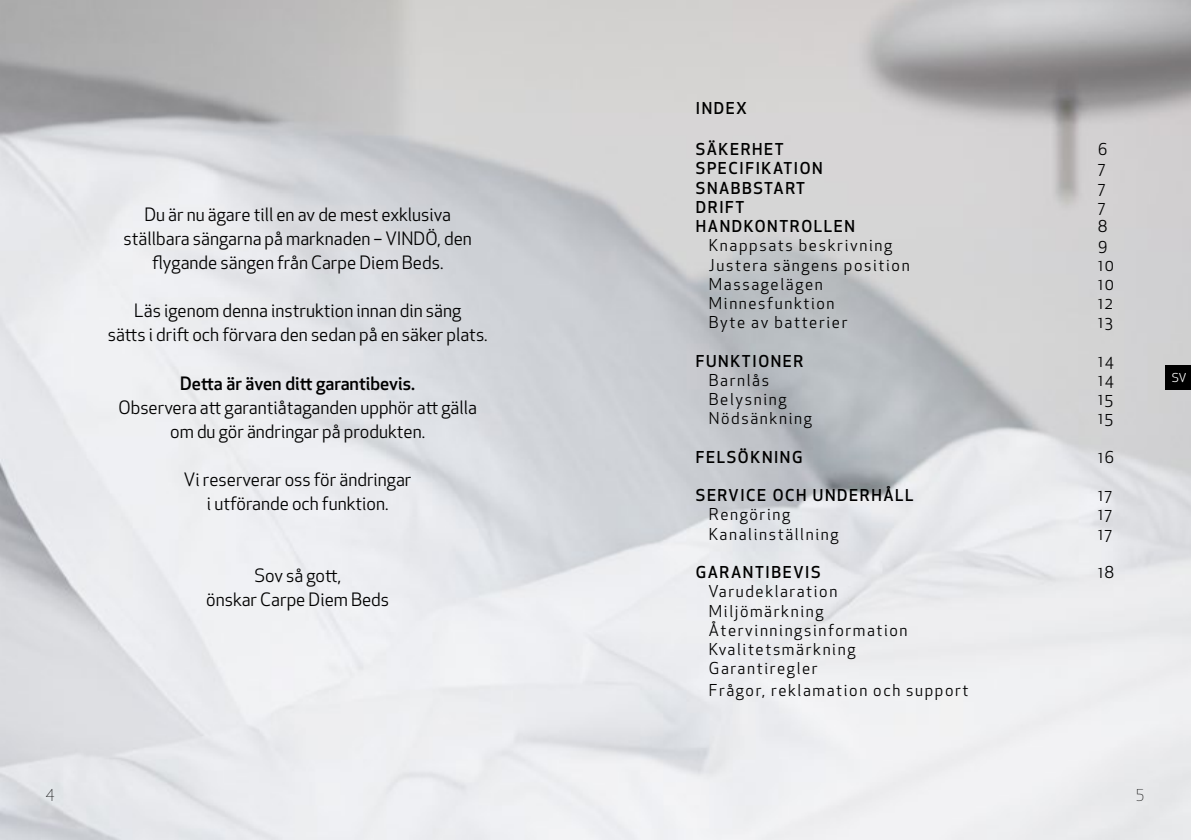
<style>
.page{position:relative;width:1191px;height:840px;background:#fff}
.page>*{position:absolute;margin:0;border:0;box-sizing:border-box;transform-origin:0 0}
.t1{font:18px/24px "Apex New";color:#000;text-align:center}
.t2{font:500 18px "Apex New";color:#000}
.t3{font:16px/19.2px "Apex New";letter-spacing:.1em;color:#000}
.t4{font:500 16px "Apex New";letter-spacing:.1em;color:#000}
.t5{font:300 16px "Apex New";color:#000}
.t6{font:12px "Apex New";color:#fff}
</style>
<div class="page">
<img style="left:0;top:0;width:1191px;height:839px">
<div style="left:1168px;top:365px;width:23px;height:25px;background:#000"></div>
<p class="t1" style="left:124px;top:203px;width:350px">Du är nu ägare till en av de mest exklusiva ställbara sängarna på marknaden – VINDÖ, den flygande sängen från Carpe Diem Beds.</p>
<p class="t1" style="left:108px;top:299px;width:381px">Läs igenom denna instruktion innan din säng<br>sätts i drift och förvara den sedan på en säker plats.</p>
<p class="t2" style="left:180px;top:371px;width:236px">Detta är även ditt garantibevis.</p>
<p class="t1" style="left:118px;top:395px;width:360px">Observera att garantiåtaganden upphör att gälla om du gör ändringar på produkten.</p>
<p class="t1" style="left:184px;top:467px;width:229px">Vi reserverar oss för ändringar i utförande och funktion.</p>
<p class="t1" style="left:206px;top:563px;width:184px">Sov så gott,<br>önskar Carpe Diem Beds</p>
<p class="t4" style="left:696px;top:98px;width:53px">INDEX</p>
<p class="t4" style="left:696px;top:139px;width:89px">SÄKERHET</p>
<p class="t3" style="left:1098px;top:140px;width:11px">6</p>
<p class="t4" style="left:696px;top:158px;width:128px">SPECIFIKATION</p>
<p class="t3" style="left:1098px;top:159px;width:8px">7</p>
<p class="t4" style="left:696px;top:177px;width:111px">SNABBSTART</p>
<p class="t3" style="left:1098px;top:178px;width:8px">7</p>
<p class="t4" style="left:696px;top:196px;width:50px">DRIFT</p>
<p class="t3" style="left:1098px;top:197px;width:8px">7</p>
<p class="t4" style="left:696px;top:215px;width:161px">HANDKONTROLLEN</p>
<p class="t3" style="left:1098px;top:216px;width:11px">8</p>
<p class="t3" style="left:709px;top:236px;width:185px">Knappsats beskrivning</p>
<p class="t3" style="left:1098px;top:236px;width:11px">9</p>
<p class="t3" style="left:709px;top:255px;width:202px">Justera sängens position</p>
<p class="t3" style="left:1098px;top:255px;width:18px">10</p>
<p class="t3" style="left:709px;top:274px;width:115px">Massagelägen</p>
<p class="t3" style="left:1098px;top:274px;width:18px">10</p>
<p class="t3" style="left:709px;top:293px;width:127px">Minnesfunktion</p>
<p class="t3" style="left:1098px;top:293px;width:16px">12</p>
<p class="t3" style="left:709px;top:312px;width:140px">Byte av batterier</p>
<p class="t3" style="left:1098px;top:312px;width:16px">13</p>
<p class="t4" style="left:696px;top:350px;width:109px">FUNKTIONER</p>
<p class="t3" style="left:1098px;top:351px;width:17px">14</p>
<p class="t3" style="left:709px;top:370px;width:62px">Barnlås</p>
<p class="t3" style="left:1098px;top:370px;width:17px">14</p>
<p class="t3" style="left:709px;top:389px;width:79px">Belysning</p>
<p class="t3" style="left:1098px;top:389px;width:16px">15</p>
<p class="t3" style="left:709px;top:408px;width:105px">Nödsänkning</p>
<p class="t3" style="left:1098px;top:408px;width:16px">15</p>
<p class="t4" style="left:696px;top:446px;width:108px">FELSÖKNING</p>
<p class="t3" style="left:1098px;top:447px;width:18px">16</p>
<p class="t4" style="left:696px;top:484px;width:219px">SERVICE OCH UNDERHÅLL</p>
<p class="t3" style="left:1098px;top:485px;width:15px">17</p>
<p class="t3" style="left:709px;top:504px;width:83px">Rengöring</p>
<p class="t3" style="left:1098px;top:504px;width:15px">17</p>
<p class="t3" style="left:709px;top:524px;width:131px">Kanalinställning</p>
<p class="t3" style="left:1098px;top:524px;width:15px">17</p>
<p class="t4" style="left:696px;top:561px;width:126px">GARANTIBEVIS</p>
<p class="t3" style="left:1098px;top:562px;width:17px">18</p>
<p class="t3" style="left:708px;top:581px;width:201px">Varudeklaration<br>Miljömärkning<br>Återvinningsinformation<br>Kvalitetsmärkning<br>Garantiregler</p>
<p class="t3" style="left:709px;top:680px;width:261px">Frågor, reklamation och support</p>
<p class="t6" style="left:1172px;top:370px;width:16px">SV</p>
<p class="t5" style="left:46px;top:782px;width:11px">4</p>
<p class="t5" style="left:1136px;top:782px;width:9px">5</p>
</div>
